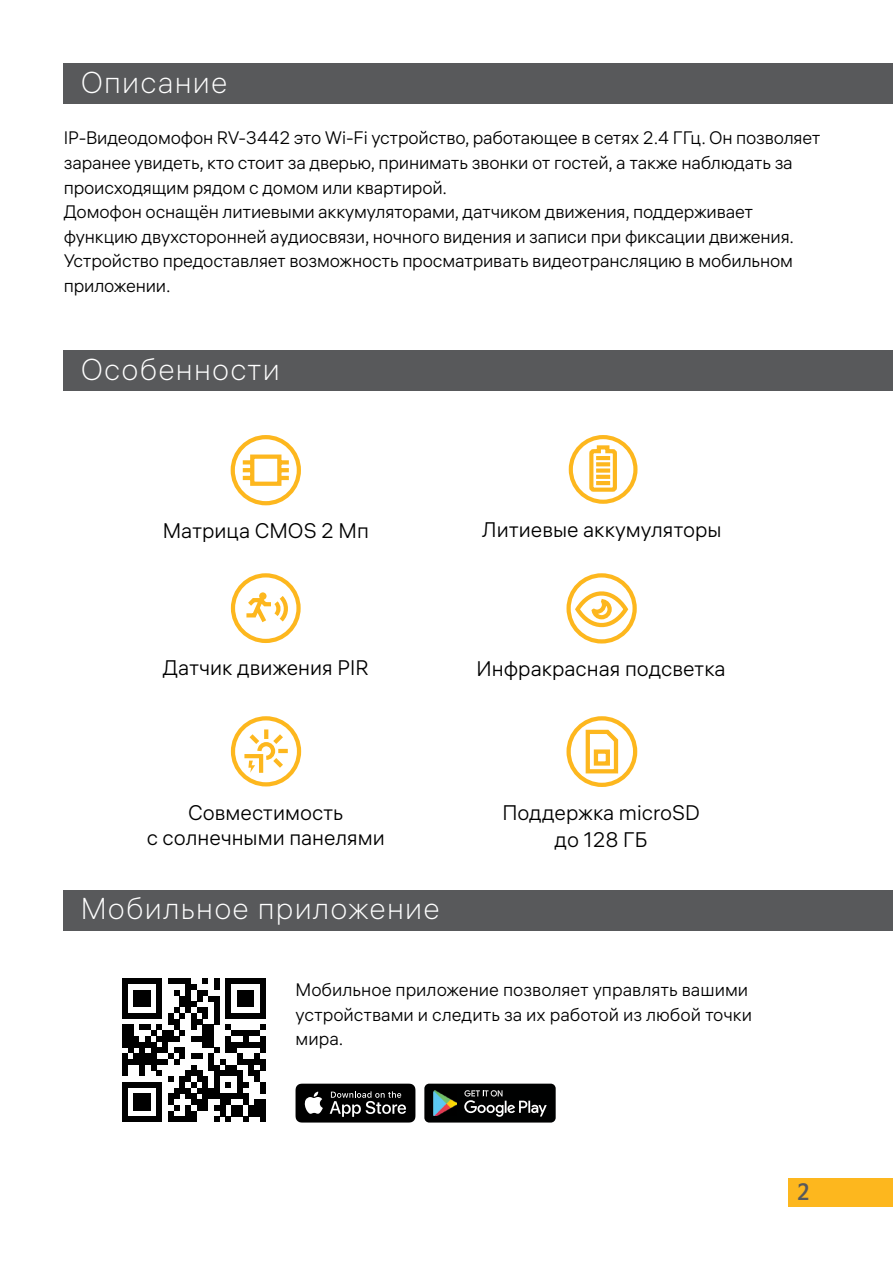
<style>
.page{position:relative;width:893px;height:1263px;background:#fff}
.page>*{position:absolute;margin:0;border:0;box-sizing:border-box;transform-origin:0 0}
.t1{font:30px "ALS Hauss VF";letter-spacing:.04em;color:#fff}
.t2{font:semi-condensed 24px "ALS Direct";color:#58595b}
.t3{font:21px/27.6px "ALS Hauss VF";color:#000;text-align:center}
.t4{font:18px/24.6px "ALS Hauss VF";letter-spacing:-.01em;color:#000}
</style>
<div class="page">
<div style="left:788px;top:1178px;width:105px;height:28px;background:#fdb71e"></div>
<div style="left:64px;top:64px;width:829px;height:40px;background:#58595b"></div>
<div style="left:64px;top:350px;width:829px;height:41px;background:#58595b"></div>
<svg style="left:122px;top:978px;width:144px;height:144px"></svg>
<svg style="left:296px;top:1084px;width:119px;height:38px"></svg>
<div style="left:424px;top:1084px;width:132px;height:38px;background:#000101;border-radius:5px"></div>
<svg style="left:464px;top:1090px;width:83px;height:27px"></svg>
<img style="left:434px;top:1090px;width:23px;height:26px">
<div style="left:64px;top:890px;width:829px;height:40px;background:#58595b"></div>
<svg style="left:230px;top:435px;width:71px;height:71px"></svg>
<svg style="left:566px;top:573px;width:71px;height:71px"></svg>
<svg style="left:566px;top:716px;width:72px;height:71px"></svg>
<svg style="left:568px;top:435px;width:70px;height:69px"></svg>
<svg style="left:230px;top:573px;width:71px;height:70px"></svg>
<svg style="left:230px;top:716px;width:72px;height:71px"></svg>
<h1 class="t1" style="left:81px;top:64px;width:148px">Описание</h1>
<p class="t4" style="left:64px;top:126px;width:758px">IP-Видеодомофон RV-3442 это Wi-Fi устройство, работающее в сетях 2.4 ГГц. Он позволяет заранее увидеть, кто стоит за дверью, принимать звонки от гостей, а также наблюдать за происходящим рядом с домом или квартирой.<br>Домофон оснащён литиевыми аккумуляторами, датчиком движения, поддерживает функцию двухсторонней аудиосвязи, ночного видения и записи при фиксации движения.<br>Устройство предоставляет возможность просматривать видеотрансляцию в мобильном приложении.</p>
<h1 class="t1" style="left:81px;top:351px;width:201px">Особенности</h1>
<p class="t3" style="left:163px;top:517px;width:208px">Матрица CMOS 2 Mп</p>
<p class="t3" style="left:163px;top:654px;width:207px">Датчик движения PIR</p>
<p class="t3" style="left:482px;top:516px;width:241px">Литиевые аккумуляторы</p>
<p class="t3" style="left:477px;top:654px;width:251px">Инфракрасная подсветка</p>
<p class="t3" style="left:147px;top:800px;width:240px;line-height:25.2px">Совместимость<br>с солнечными панелями</p>
<h1 class="t1" style="left:81px;top:890px;width:360px">Мобильное приложение</h1>
<p class="t3" style="left:502px;top:798px;width:199px">Поддержка microSD до 128 ГБ</p>
<p class="t4" style="left:296px;top:977px;width:458px">Мобильное приложение позволяет управлять вашими устройствами и следить за их работой из любой точки мира.</p>
<h2 class="t2" style="left:797px;top:1178px;width:14px">2</h2>
</div>
